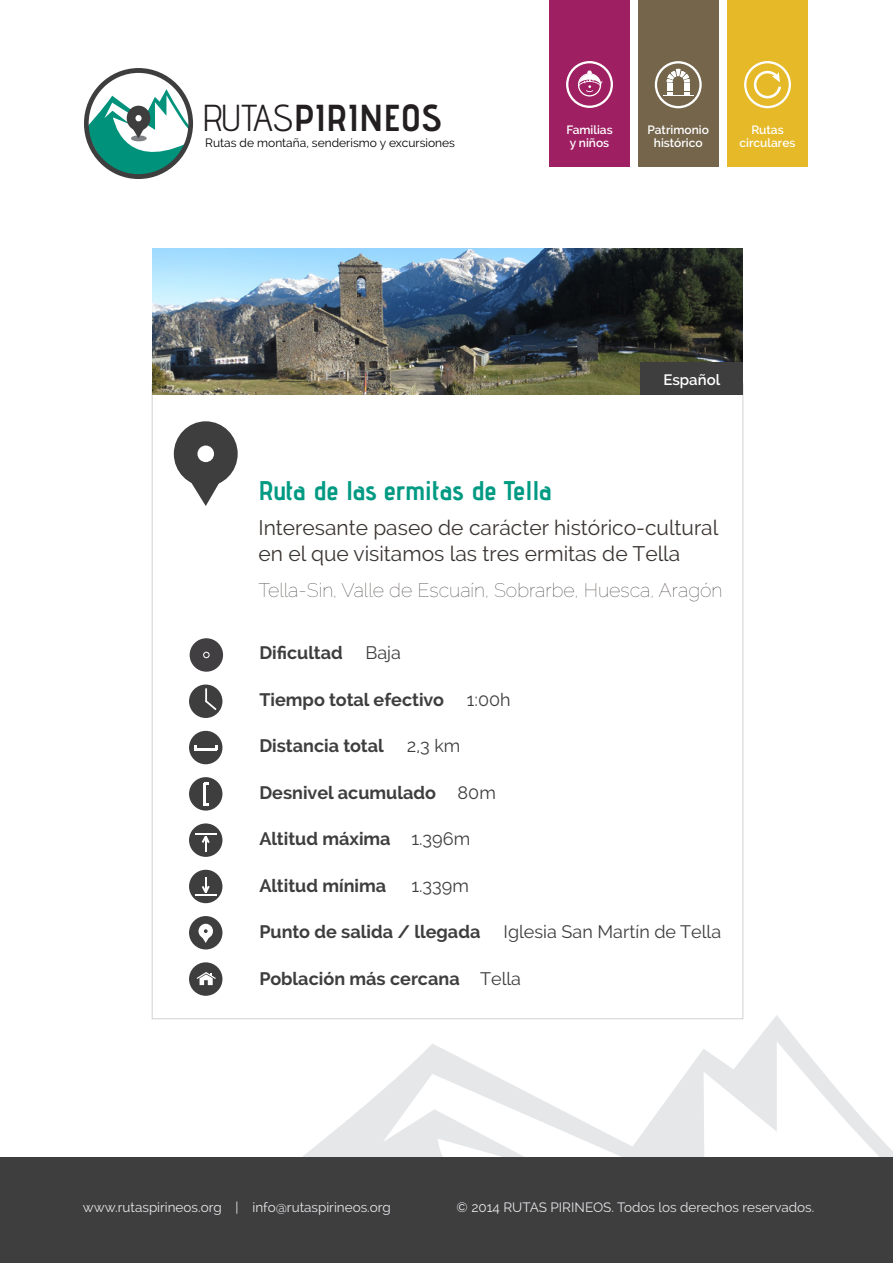
<style>
.page{position:relative;width:893px;height:1263px;background:#fff}
.page>*{position:absolute;margin:0;border:0;box-sizing:border-box;transform-origin:0 0}
.t1{font:700 37.5px "Advent Pro";color:#231f20}
.t2{font:700 27px "Advent Pro";color:#009a83}
.t3{font:21px/25.2px "Raleway";color:#3b3532}
.t4{font:100 19.5px "Raleway";color:#3b3532}
.t5{font:700 18px "Raleway";color:#3e3e3f}
.t6{font:18px "Raleway";color:#3e3e3f}
.subtituls{font:600 15px "Raleway";color:#fff}
.t7{font:13.5px "Raleway";color:#e6e7e9}
.subtituls-2{font:600 12px/13.5px "Raleway";color:#fff;text-align:center}
.t8{font:12px "Raleway";color:#000}
.s1{font-weight:400}
</style>
<div class="page">
<svg style="left:178px;top:1015px;width:715px;height:142px"></svg>
<div style="left:0;top:1157px;width:893px;height:106px;background:#3e3e3f"></div>
<svg style="left:84px;top:68px;width:110px;height:111px"></svg>
<div style="left:135px;top:115px;width:7px;height:6px;background:#fff;border-radius:50%"></div>
<svg style="left:174px;top:421px;width:64px;height:85px"></svg>
<div style="left:189px;top:684px;width:33px;height:34px;background:#3e3e3f;border-radius:50%"></div>
<svg style="left:205px;top:688px;width:11px;height:22px"></svg>
<div style="left:189px;top:916px;width:33px;height:33px;background:#3e3e3f;border-radius:50%"></div>
<svg style="left:198px;top:924px;width:15px;height:19px"></svg>
<div style="left:189px;top:962px;width:33px;height:34px;background:#3e3e3f;border-radius:50%"></div>
<svg style="left:196px;top:972px;width:20px;height:13px"></svg>
<div style="left:189px;top:823px;width:33px;height:34px;background:#3e3e3f;border-radius:50%"></div>
<hr style="left:195px;top:833px;width:21px;height:2px;background:#fff">
<svg style="left:202px;top:836px;width:8px;height:15px"></svg>
<div style="left:189px;top:870px;width:33px;height:33px;background:#3e3e3f;border-radius:50%"></div>
<hr style="left:195px;top:894px;width:21px;height:2px;background:#fff">
<svg style="left:202px;top:877px;width:8px;height:16px"></svg>
<div style="left:189px;top:731px;width:33px;height:33px;background:#3e3e3f;border-radius:50%"></div>
<hr style="left:194px;top:748px;width:23px;height:2px;background:#fff">
<div style="left:189px;top:777px;width:33px;height:33px;background:#3e3e3f;border-radius:50%"></div>
<hr style="left:203px;top:783px;width:2px;height:23px;background:#fff">
<div style="left:190px;top:638px;width:33px;height:34px;background:#413f41;border-radius:50%"></div>
<svg style="left:203px;top:652px;width:7px;height:6px"></svg>
<img style="left:152px;top:249px;width:591px;height:146px">
<div style="left:640px;top:362px;width:103px;height:33px;background:#3e3e3f"></div>
<div style="left:549px;top:0;width:81px;height:166px;background:#9e1f62"></div>
<svg style="left:566px;top:61px;width:47px;height:47px"></svg>
<div style="left:727px;top:0;width:81px;height:166px;background:#e5b928"></div>
<svg style="left:744px;top:61px;width:47px;height:47px"></svg>
<div style="left:638px;top:0;width:81px;height:166px;background:#74654b"></div>
<svg style="left:655px;top:61px;width:47px;height:47px"></svg>
<hr style="left:663px;top:95px;width:31px;height:1px;background:#fff">
<h1 class="t1" style="left:202px;top:95px;width:242px"><span class="s1">RUTAS</span>PIRINEOS</h1>
<p class="t8" style="left:205px;top:135px;width:251px">Rutas de montaña, senderismo y excursiones</p>
<p class="subtituls-2" style="left:566px;top:123px;width:48px">Familias</p>
<p class="subtituls-2" style="left:570px;top:136px;width:41px">y niños</p>
<p class="subtituls-2" style="left:648px;top:123px;width:63px">Patrimonio</p>
<p class="subtituls-2" style="left:654px;top:136px;width:50px">histórico</p>
<p class="subtituls-2" style="left:739px;top:123px;width:58px">Rutas circulares</p>
<p class="subtituls" style="left:663px;top:371px;width:58px">Español</p>
<p class="t2" style="left:259px;top:474px;width:294px">Ruta de las ermitas de Tella</p>
<p class="t3" style="left:259px;top:515px;width:461px">Interesante paseo de carácter histórico-cultural en el que visitamos las tres ermitas de Tella</p>
<p class="t4" style="left:259px;top:578px;width:465px">Tella-Sin, Valle de Escuaín, Sobrarbe, Huesca, Aragón</p>
<p class="t5" style="left:259px;top:642px;width:85px">Dificultad</p>
<p class="t5" style="left:259px;top:689px;width:186px">Tiempo total efectivo</p>
<p class="t5" style="left:259px;top:735px;width:126px">Distancia total</p>
<p class="t5" style="left:259px;top:782px;width:178px">Desnivel acumulado</p>
<p class="t5" style="left:259px;top:828px;width:133px">Altitud máxima</p>
<p class="t5" style="left:259px;top:875px;width:128px">Altitud mínima</p>
<p class="t5" style="left:259px;top:921px;width:223px">Punto de salida / llegada</p>
<p class="t5" style="left:259px;top:968px;width:202px">Población más cercana</p>
<p class="t6" style="left:365px;top:642px;width:37px">Baja</p>
<p class="t6" style="left:467px;top:689px;width:45px">1:00h</p>
<p class="t6" style="left:407px;top:735px;width:55px">2,3 km</p>
<p class="t6" style="left:458px;top:782px;width:40px">80m</p>
<p class="t6" style="left:411px;top:828px;width:60px">1.396m</p>
<p class="t6" style="left:411px;top:875px;width:59px">1.339m</p>
<p class="t6" style="left:504px;top:921px;width:219px">Iglesia San Martín de Tella</p>
<p class="t6" style="left:480px;top:968px;width:42px">Tella</p>
<p class="t7" style="left:83px;top:1199px;width:309px">www.rutaspirineos.org | info@rutaspirineos.org</p>
<p class="t7" style="left:457px;top:1199px;width:359px">© 2014 RUTAS PIRINEOS. Todos los derechos reservados.</p>
</div>
